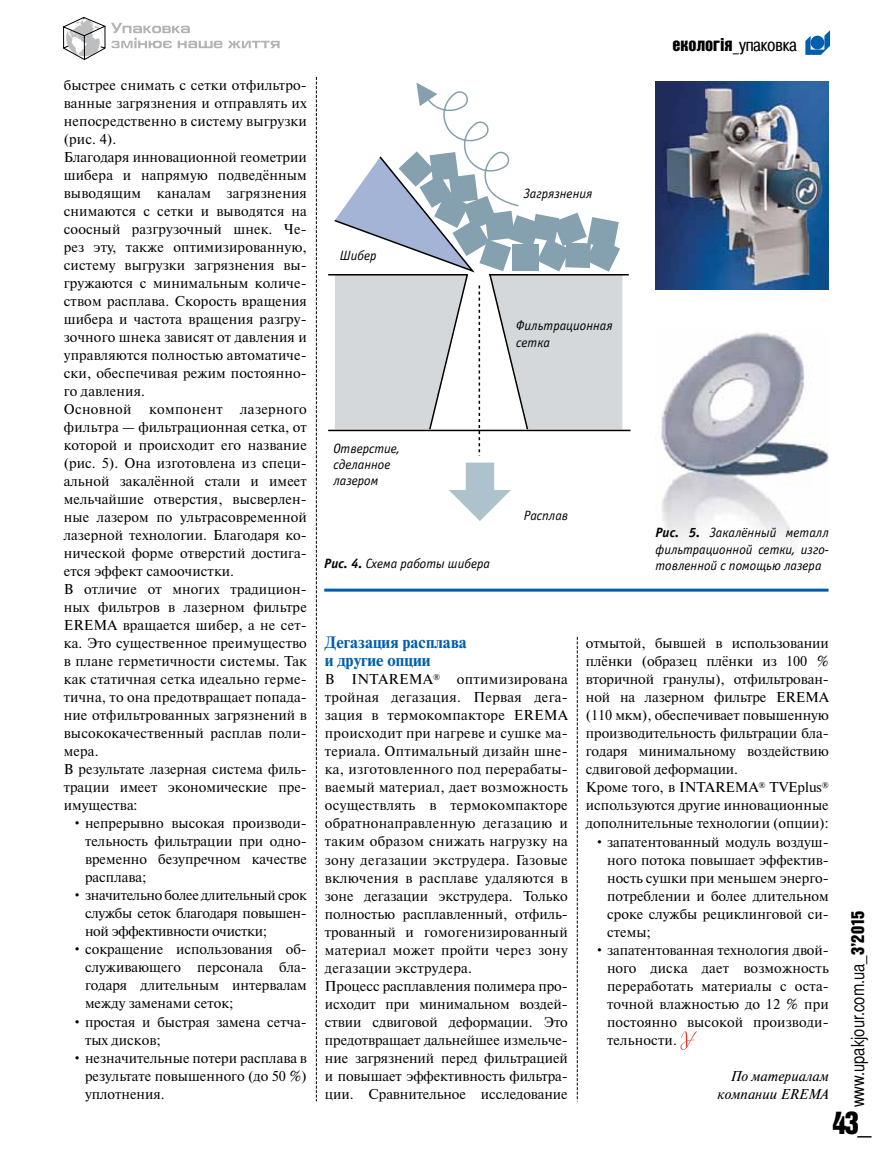
<style>
.page{position:relative;width:893px;height:1170px;background:#fff}
.page>*{position:absolute;margin:0;border:0;box-sizing:border-box;transform-origin:0 0}
.t1{font:31.5px "Bastion Kontrast Alt C";color:#000}
.t2{font:18px "Bastion C";color:#000}
.t3{font:18px "Pragmatica Cond C";color:#000}
.t4{font:700 16.5px/18px "Newton C";color:#005fad}
.t5{font:14.25px/18px "Newton C";letter-spacing:.005em;color:#000;text-align:justify}
.t6{font:italic 14.25px/18px "Newton C";color:#000;text-align:right}
.t7{font:italic 13.5px/16.2px "Officina Sans C";color:#000}
.s1{font-family:"Bastion Kontrast Alt C"}
.s2{font-weight:700}
</style>
<div class="page">
<svg style="left:63px;top:17px;width:159px;height:43px"></svg>
<svg style="left:228px;top:41px;width:52px;height:7px"></svg>
<svg style="left:805px;top:30px;width:25px;height:25px"></svg>
<svg style="left:680px;top:1031px;width:17px;height:18px"></svg>
<svg style="left:577px;top:637px;width:1px;height:464px"></svg>
<svg style="left:316px;top:77px;width:1px;height:1024px"></svg>
<hr style="left:328px;top:274px;width:140px;height:1px;background:#000">
<hr style="left:489px;top:274px;width:140px;height:1px;background:#000">
<hr style="left:328px;top:429px;width:302px;height:2px;background:#000">
<svg style="left:333px;top:82px;width:289px;height:374px"></svg>
<svg style="left:449px;top:462px;width:62px;height:59px"></svg>
<img style="left:661px;top:332px;width:168px;height:213px">
<hr style="left:324px;top:588px;width:504px;height:3px;background:#005fad">
<img style="left:656px;top:81px;width:173px;height:209px">
<p class="t5" style="left:64px;top:76px;width:245px;text-align:left">быстрее снимать с сетки отфильтро&shy;ванные загрязнения и отправлять их непосредственно в систему выгрузки (рис. 4).<br>Благодаря инновационной геометрии шибера и напрямую подведённым выводящим каналам загрязнения снимаются с сетки и выводятся на соосный разгрузочный шнек. Че&shy;рез эту, также оптимизированную, систему выгрузки загрязнения вы&shy;гружаются с минимальным количе&shy;ством расплава. Скорость вращения шибера и частота вращения разгру&shy;зочного шнека зависят от давления и управляются полностью автоматиче&shy;ски, обеспечивая режим постоянно&shy;го давления.<br>Основной компонент лазерного фильтра — фильтрационная сетка, от которой и происходит его название (рис. 5). Она изготовлена из специ&shy;альной закалённой стали и имеет мельчайшие отверстия, высверлен&shy;ные лазером по ультрасовременной лазерной технологии. Благодаря ко&shy;нической форме отверстий достига&shy;ется эффект самоочистки.<br>В отличие от многих традицион&shy;ных фильтров в лазерном фильтре<br>EREMA вращается шибер, а не сет&shy;ка. Это существенное преимущество в плане герметичности системы. Так как статичная сетка идеально герме&shy;тична, то она предотвращает попада&shy;ние отфильтрованных загрязнений в высококачественный расплав поли&shy;мера.<br>В результате лазерная система филь&shy;трации имеет экономические пре&shy;имущества:</p>
<p class="t5" style="left:85px;top:814px;width:223px;text-indent:-13px">• непрерывно высокая производи&shy;тельность фильтрации при одно&shy;временно безупречном качестве расплава;</p>
<p class="t5" style="left:85px;top:886px;width:223px;text-indent:-13px">• значительно более длительный срок службы сеток благодаря повышен&shy;ной эффективности очистки;</p>
<p class="t5" style="left:85px;top:940px;width:223px;text-indent:-13px">• сокращение использования об&shy;служивающего персонала бла&shy;годаря длительным интервалам между заменами сеток;</p>
<p class="t5" style="left:85px;top:1012px;width:223px;text-indent:-13px">• простая и быстрая замена сетча&shy;тых дисков;</p>
<p class="t5" style="left:85px;top:1048px;width:223px;text-indent:-13px">• незначительные потери расплава в результате повышенного (до 50 %) уплотнения.</p>
<p class="t3" style="left:672px;top:35px;width:126px"><span class="s1">екологія</span>_упаковка</p>
<p class="t7" style="left:340px;top:248px;width:38px">Шибер</p>
<p class="t7" style="left:524px;top:185px;width:70px">Загрязнения</p>
<p class="t7" style="left:516px;top:318px;width:98px">Фильтрационная сетка</p>
<p class="t7" style="left:333px;top:440px;width:68px">Отверстие, сделанное лазером</p>
<p class="t7" style="left:324px;top:555px;width:167px"><span class="s2">Рис. 4.</span> Схема работы шибера</p>
<p class="t7" style="left:524px;top:508px;width:46px">Расплав</p>
<p class="t7" style="left:656px;top:525px;width:175px;text-align:justify"><span class="s2">Рис. 5.</span> Закалённый металл фильтрационной сетки, изго&shy;товленной с помощью лазера</p>
<p class="t4" style="left:325px;top:633px;width:143px">Дегазация расплава и другие опции</p>
<p class="t5" style="left:325px;top:670px;width:244px;text-align:left">В INTAREMA<sup>®</sup> оптимизирована тройная дегазация. Первая дега&shy;зация в термокомпакторе EREMA происходит при нагреве и сушке ма&shy;териала. Оптимальный дизайн шне&shy;ка, изготовленного под перерабаты&shy;ваемый материал, дает возможность осуществлять в термокомпакторе обратнонаправленную дегазацию и таким образом снижать нагрузку на зону дегазации экструдера. Газовые включения в расплаве удаляются в зоне дегазации экструдера. Только полностью расплавленный, отфиль&shy;трованный и гомогенизированный материал может пройти через зону дегазации экструдера.<br>Процесс расплавления полимера про&shy;исходит при минимальном воздей&shy;ствии сдвиговой деформации. Это предотвращает дальнейшее измельче&shy;ние загрязнений перед фильтрацией и повышает эффективность фильтра&shy;ции. Сравнительное исследование</p>
<p class="t5" style="left:586px;top:634px;width:244px;text-align:left">отмытой, бывшей в использовании плёнки (образец плёнки из 100 % вторичной гранулы), отфильтрован&shy;ной на лазерном фильтре EREMA (110 мкм), обеспечивает повышенную производительность фильтрации бла&shy;годаря минимальному воздействию сдвиговой деформации.<br>Кроме того, в INTAREMA<sup>®</sup> TVEplus<sup>® </sup>используются другие инновационные дополнительные технологии (опции):</p>
<p class="t5" style="left:607px;top:832px;width:223px;text-indent:-13px">• запатентованный модуль воздуш&shy;ного потока повышает эффектив&shy;ность сушки при меньшем энерго&shy;потреблении и более длительном сроке службы рециклинговой си&shy;стемы;</p>
<p class="t5" style="left:607px;top:940px;width:223px;text-indent:-13px">• запатентованная технология двой&shy;ного диска дает возможность переработать материалы с оста&shy;точной влажностью до 12 % при постоянно высокой производи&shy;тельности.</p>
<p class="t6" style="left:717px;top:1066px;width:113px">По материалам компании ЕREMA</p>
<p class="t2" style="left:847px;top:1107px;width:198px;rotate:-90deg">www.upakjour.com.ua_<span class="s1">3’2015</span></p>
<h1 class="t1" style="left:832px;top:1106px;width:41px">43_</h1>
</div>
